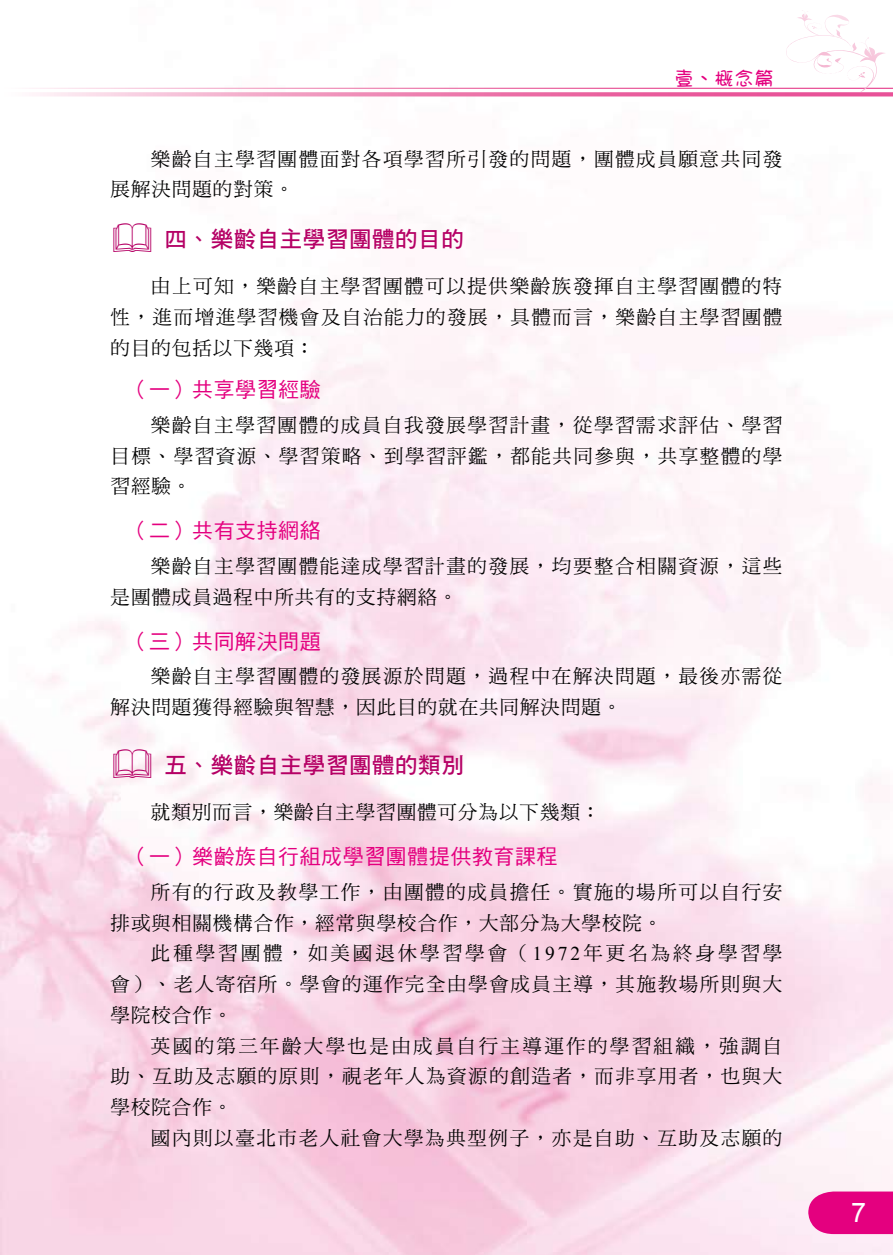
<style>
.page{position:relative;width:893px;height:1255px;background:#fff}
.page>*{position:absolute;margin:0;border:0;box-sizing:border-box;transform-origin:0 0}
.t1{font:22.5px "DF Hei Std W7";letter-spacing:.025em;color:#b50065}
.t2{font:21px "DF Hei Std W5";letter-spacing:.025em;color:#e4007f}
.t3{font:19.5px/30.8px "DF Ming Std W5";letter-spacing:.08em;color:#000}
.t4{font:19.5px "DF Ming Std W5";letter-spacing:.05em;color:#000}
.t5{font:19.5px "DF Girl W5 HK BF";color:#e4007f}
.s1{font-family:"Times New Roman"}
</style>
<div class="page">
<img style="left:0;top:87px;width:893px;height:1167px">
<svg style="left:0;top:92px;width:893px;height:4px;background:#ef92bc"></svg>
<hr style="left:0;top:88px;width:893px;height:1px;background:#fff">
<svg style="left:783px;top:10px;width:103px;height:83px"></svg>
<svg style="left:808px;top:1191px;width:85px;height:42px;background:#e51187"></svg>
<svg style="left:114px;top:224px;width:37px;height:29px"></svg>
<svg style="left:114px;top:750px;width:37px;height:28px"></svg>
<p class="t5" style="left:674px;top:68px;width:101px">壹、概念篇</p>
<p class="t3" style="left:111px;top:143px;width:673px;text-indent:40px">樂齡自主學習團體面對各項學習所引發的問題，團體成員願意共同發展解決問題的對策。</p>
<p class="t1" style="left:165px;top:226px;width:301px">四、樂齡自主學習團體的目的</p>
<p class="t3" style="left:111px;top:270px;width:673px;text-align:justify;text-indent:40px">由上可知，樂齡自主學習團體可以提供樂齡族發揮自主學習團體的特性，進而增進學習機會及自治能力的發展，具體而言，樂齡自主學習團體的目的包括以下幾項：</p>
<p class="t2" style="left:128px;top:378px;width:195px">（一）共享學習經驗</p>
<p class="t3" style="left:111px;top:409px;width:673px;text-align:justify;text-indent:40px">樂齡自主學習團體的成員自我發展學習計畫，從學習需求評估、學習目標、學習資源、學習策略、到學習評鑑，都能共同參與，共享整體的學習經驗。</p>
<p class="t2" style="left:128px;top:519px;width:195px">（二）共有支持網絡</p>
<p class="t3" style="left:111px;top:550px;width:673px;text-indent:40px">樂齡自主學習團體能達成學習計畫的發展，均要整合相關資源，這些是團體成員過程中所共有的支持網絡。</p>
<p class="t2" style="left:128px;top:629px;width:195px">（三）共同解決問題</p>
<p class="t3" style="left:111px;top:660px;width:673px;text-indent:40px">樂齡自主學習團體的發展源於問題，過程中在解決問題，最後亦需從解決問題獲得經驗與智慧，因此目的就在共同解決問題。</p>
<p class="t1" style="left:165px;top:752px;width:301px">五、樂齡自主學習團體的類別</p>
<p class="t4" style="left:151px;top:801px;width:451px">就類別而言，樂齡自主學習團體可分為以下幾類：</p>
<p class="t2" style="left:128px;top:845px;width:431px">（一）樂齡族自行組成學習團體提供教育課程</p>
<p class="t3" style="left:111px;top:876px;width:673px;text-indent:40px">所有的行政及教學工作，由團體的成員擔任。實施的場所可以自行安排或與相關機構合作，經常與學校合作，大部分為大學校院。</p>
<p class="t3" style="left:111px;top:937px;width:673px;text-align:justify;text-indent:40px">此種學習團體，如美國退休學習學會（<span class="s1">1972</span>年更名為終身學習學會）、老人寄宿所。學會的運作完全由學會成員主導，其施教場所則與大學院校合作。</p>
<p class="t3" style="left:111px;top:1029px;width:673px;text-align:justify;text-indent:40px">英國的第三年齡大學也是由成員自行主導運作的學習組織，強調自助、互助及志願的原則，視老年人為資源的創造者，而非享用者，也與大學校院合作。</p>
<p class="t3" style="left:151px;top:1122px;width:633px">國內則以臺北市老人社會大學為典型例子，亦是自助、互助及志願的</p>
</div>
